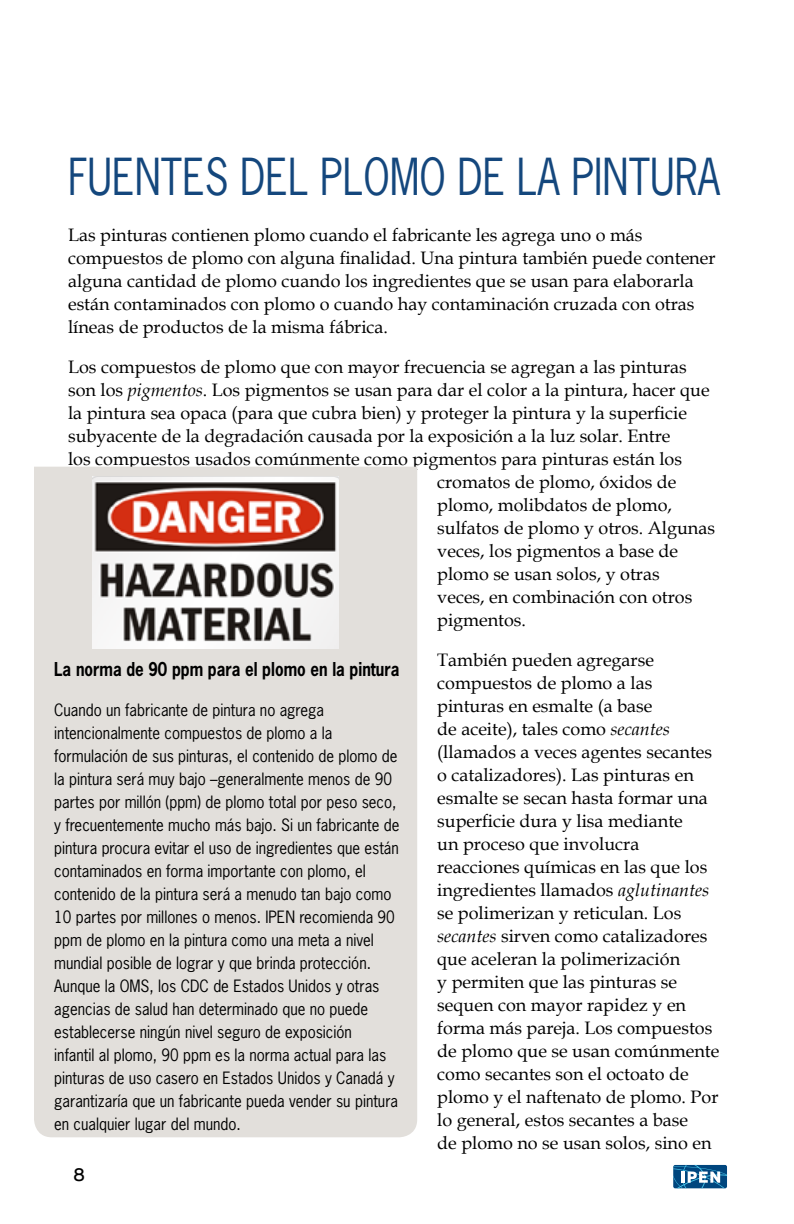
<style>
.page{position:relative;width:794px;height:1224px;background:#fff}
.page>*{position:absolute;margin:0;border:0;box-sizing:border-box;transform-origin:0 0}
.t1{font:48px "News Gothic Std";color:#14477d;scale:.84 1}
.t2{font:18px/23px "Book Antiqua";color:#000}
.t3{font:700 18px "News Gothic Std";color:#000;scale:.84 1}
.t4{font:18px "Interstate";color:#000}
.t5{font:16px/23px "News Gothic Std";color:#000;scale:.94 1}
.s1{font-style:italic}
</style>
<div class="page">
<svg style="left:673px;top:1165px;width:54px;height:23px"></svg>
<div style="left:34px;top:467px;width:383px;height:670px;background:#e2dfdb"></div>
<img style="left:92px;top:477px;width:246px;height:171px">
<h1 class="t1" style="left:68px;top:146px;width:778px">FUENTES DEL PLOMO DE LA PINTURA</h1>
<p class="t2" style="left:68px;top:223px;width:649px">Las pinturas contienen plomo cuando el fabricante les agrega uno o más compuestos de plomo con alguna finalidad. Una pintura también puede contener alguna cantidad de plomo cuando los ingredientes que se usan para elaborarla están contaminados con plomo o cuando hay contaminación cruzada con otras líneas de productos de la misma fábrica.</p>
<p class="t2" style="left:68px;top:355px;width:620px">Los compuestos de plomo que con mayor frecuencia se agregan a las pinturas</p>
<p class="t2" style="left:68px;top:378px;width:643px">son los <span class="s1">pigmentos</span>. Los pigmentos se usan para dar el color a la pintura, hacer que</p>
<p class="t2" style="left:68px;top:401px;width:620px">la pintura sea opaca (para que cubra bien) y proteger la pintura y la superficie</p>
<p class="t2" style="left:68px;top:424px;width:604px">subyacente de la degradación causada por la exposición a la luz solar. Entre</p>
<p class="t2" style="left:68px;top:447px;width:615px">los compuestos usados comúnmente como pigmentos para pinturas están los</p>
<p class="t2" style="left:437px;top:470px;width:241px">cromatos de plomo, óxidos de</p>
<p class="t2" style="left:437px;top:493px;width:236px">plomo, molibdatos de plomo,</p>
<p class="t2" style="left:437px;top:516px;width:279px">sulfatos de plomo y otros. Algunas</p>
<p class="t2" style="left:437px;top:539px;width:242px">veces, los pigmentos a base de</p>
<p class="t2" style="left:437px;top:562px;width:224px">plomo se usan solos, y otras</p>
<p class="t2" style="left:437px;top:585px;width:257px">veces, en combinación con otros</p>
<p class="t2" style="left:437px;top:608px;width:90px">pigmentos.</p>
<p class="t2" style="left:437px;top:648px;width:284px">También pueden agregarse compuestos de plomo a las pinturas en esmalte (a base<br>de aceite), tales como <span class="s1">secantes </span>(llamados a veces agentes secantes o catalizadores). Las pinturas en esmalte se secan hasta formar una superficie dura y lisa mediante<br>un proceso que involucra reacciones químicas en las que los ingredientes llamados <span class="s1">aglutinantes </span>se polimerizan y reticulan. Los <span class="s1">secantes</span> sirven como catalizadores que aceleran la polimerización<br>y permiten que las pinturas se sequen con mayor rapidez y en forma más pareja. Los compuestos de plomo que se usan comúnmente como secantes son el octoato de plomo y el naftenato de plomo. Por lo general, estos secantes a base<br>de plomo no se usan solos, sino en</p>
<p class="t3" style="left:54px;top:657px;width:412px">La norma de 90 ppm para el plomo en la pintura</p>
<p class="t5" style="left:54px;top:698px;width:369px">Cuando un fabricante de pintura no agrega intencionalmente compuestos de plomo a la formulación de sus pinturas, el contenido de plomo de la pintura será muy bajo –generalmente menos de 90 partes por millón (ppm) de plomo total por peso seco, y frecuentemente mucho más bajo. Si un fabricante de pintura procura evitar el uso de ingredientes que están contaminados en forma importante con plomo, el contenido de la pintura será a menudo tan bajo como 10 partes por millones o menos. IPEN recomienda 90 ppm de plomo en la pintura como una meta a nivel mundial posible de lograr y que brinda protección.<br>Aunque la OMS, los CDC de Estados Unidos y otras agencias de salud han determinado que no puede establecerse ningún nivel seguro de exposición<br>infantil al plomo, 90 ppm es la norma actual para las pinturas de uso casero en Estados Unidos y Canadá y garantizaría que un fabricante pueda vender su pintura en cualquier lugar del mundo.</p>
<p class="t4" style="left:73px;top:1165px;width:14px">8</p>
</div>
